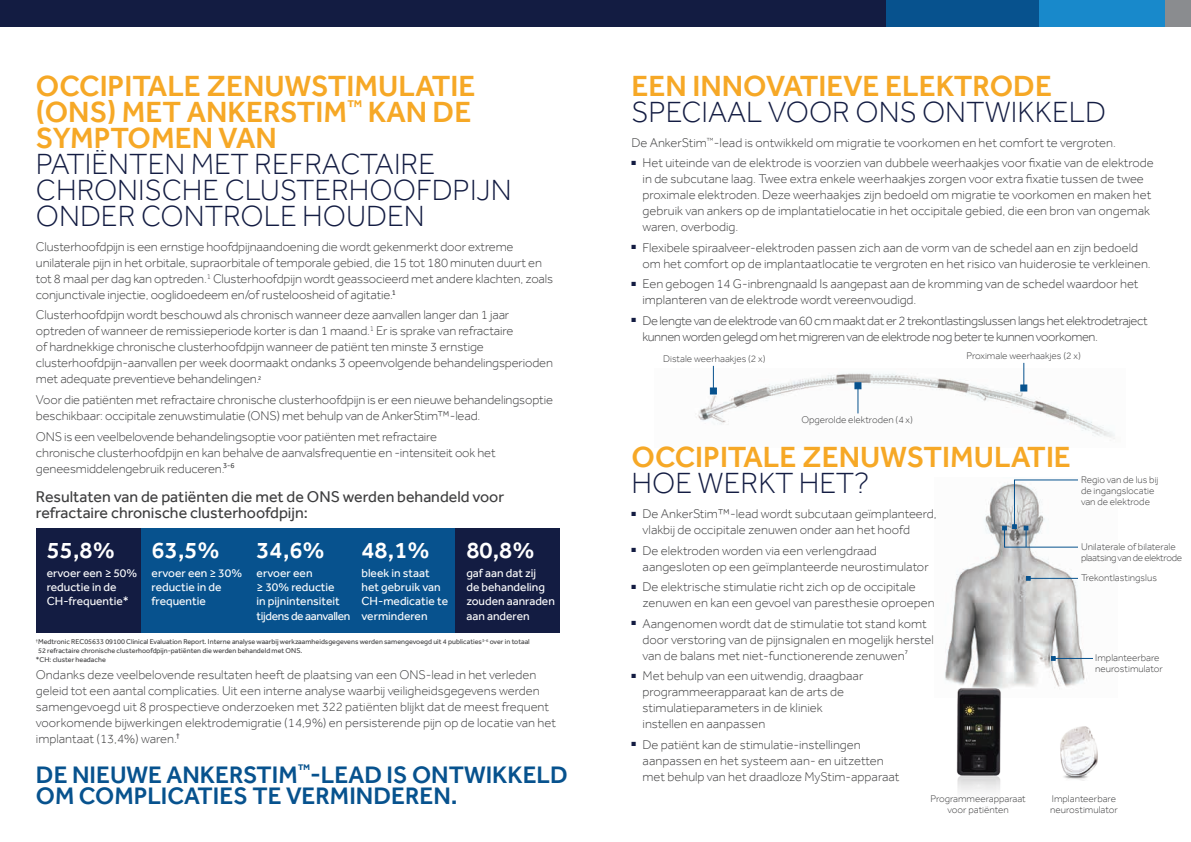
<style>
.page{position:relative;width:1191px;height:842px;background:#fff}
.page>*{position:absolute;margin:0;border:0;box-sizing:border-box;transform-origin:0 0}
.t1{font:500 30px/26px "Effra";color:#f6a826}
.t2{font:300 30px/26px "Effra";color:#131c42}
.t3{font:500 24.5px/21.5px "Effra";color:#07528e}
.t4{font:500 24px "Effra";color:#fff}
.t5{font:16px/16px "Effra";color:#3e3e3f}
.t6{font:300 13px/16px "Effra";letter-spacing:-.01em;color:#3e3e3f}
.t7{font:300 13px/16px "Effra";letter-spacing:-.03em;color:#3e3e3f}
.t8{font:12px/14.4px "Effra";color:#fff}
.t9{font:300 10px/11px "Effra";color:#3e3e3f}
.t10{font:300 10px/11px "Effra";letter-spacing:-.03em;color:#3e3e3f}
.t11{font:7.2px "Effra";color:#3e3e3f}
.t12{font:5.8px "Effra";color:#3e3e3f}
</style>
<div class="page">
<div style="left:0;top:0;width:946px;height:27px;background:#131c42"></div>
<div style="left:36px;top:528px;width:523px;height:104px;background:#07528e"></div>
<div style="left:36px;top:528px;width:105px;height:104px;background:#131c42"></div>
<div style="left:455px;top:528px;width:104px;height:104px;background:#131c42"></div>
<div style="left:886px;top:0;width:153px;height:27px;background:#07528e"></div>
<div style="left:1039px;top:0;width:140px;height:27px;background:#1889cb"></div>
<div style="left:1165px;top:0;width:26px;height:27px;background:#8a8c8f"></div>
<img style="left:696px;top:368px;width:419px;height:71px">
<svg style="left:857px;top:389px;width:1px;height:24px"></svg>
<div style="left:854px;top:382px;width:7px;height:7px;background:#07528e;border:1px solid #07528e"></div>
<svg style="left:1023px;top:363px;width:1px;height:21px"></svg>
<div style="left:1020px;top:384px;width:7px;height:7px;background:#07528e;border:1px solid #07528e"></div>
<svg style="left:713px;top:366px;width:1px;height:21px"></svg>
<div style="left:710px;top:387px;width:7px;height:7px;background:#07528e;border:1px solid #07528e"></div>
<img style="left:945px;top:486px;width:148px;height:202px">
<hr style="left:1029px;top:578px;width:49px;height:1px;background:#07528e">
<svg style="left:1026px;top:576px;width:4px;height:4px"></svg>
<hr style="left:1054px;top:658px;width:39px;height:1px;background:#07528e">
<svg style="left:1051px;top:656px;width:4px;height:5px"></svg>
<svg style="left:1002px;top:479px;width:76px;height:69px"></svg>
<img style="left:948px;top:681px;width:57px;height:111px">
<img style="left:1060px;top:726px;width:38px;height:54px">
<h1 class="t1" style="left:36px;top:73px;width:441px">OCCIPITALE ZENUWSTIMULATIE (ONS) MET ANKERSTIM<sup>™</sup> KAN DE<br>SYMPTOMEN VAN</h1>
<h1 class="t2" style="left:36px;top:151px;width:477px">PATIËNTEN MET REFRACTAIRE<br>CHRONISCHE CLUSTERHOOFDPIJN<br>ONDER CONTROLE HOUDEN</h1>
<p class="t6" style="left:36px;top:239px;width:519px">Clusterhoofdpijn is een ernstige hoofdpijnaandoening die wordt gekenmerkt door extreme unilaterale pijn in het orbitale, supraorbitale of temporale gebied, die 15 tot 180 minuten duurt en tot 8 maal per dag kan optreden.<sup>1</sup> clusterhoofdpijn wordt geassocieerd met andere klachten, zoals conjunctivale injectie, ooglidoedeem en/of rusteloosheid of agitatie.<sup>1</sup></p>
<p class="t6" style="left:36px;top:307px;width:518px">Clusterhoofdpijn wordt beschouwd als chronisch wanneer deze aanvallen langer dan 1 jaar optreden of wanneer de remissieperiode korter is dan 1 maand.<sup>1</sup> Er is sprake van refractaire<br>of hardnekkige chronische clusterhoofdpijn wanneer de patiënt ten minste 3 ernstige clusterhoofdpijn-aanvallen per week doormaakt ondanks 3 opeenvolgende behandelingsperioden met adequate preventieve behandelingen.</p>
<p class="t12" style="left:258px;top:375px;width:5px">2</p>
<p class="t6" style="left:36px;top:392px;width:518px">Voor die patiënten met refractaire chronische clusterhoofdpijn is er een nieuwe behandelingsoptie beschikbaar: occipitale zenuwstimulatie (ONS) met behulp van de AnkerStim™-lead.</p>
<p class="t6" style="left:36px;top:428px;width:461px">ONS is een veelbelovende behandelingsoptie voor patiënten met refractaire chronische clusterhoofdpijn en kan behalve de aanvalsfrequentie en -intensiteit ook het geneesmiddelengebruik reduceren.<sup>3-6</sup></p>
<p class="t5" style="left:36px;top:488px;width:470px">Resultaten van de patiënten die met de ONS werden behandeld voor refractaire chronische clusterhoofdpijn:</p>
<h3 class="t4" style="left:47px;top:535px;width:70px">55,8%</h3>
<p class="t8" style="left:47px;top:565px;width:92px">ervoer een ≥ 50% reductie in de<br>CH-frequentie*</p>
<h3 class="t4" style="left:152px;top:535px;width:70px">63,5%</h3>
<p class="t8" style="left:152px;top:565px;width:92px">ervoer een ≥ 30% reductie in de frequentie</p>
<h3 class="t4" style="left:256px;top:535px;width:70px">34,6%</h3>
<p class="t8" style="left:256px;top:565px;width:95px">ervoer een<br>≥ 30% reductie<br>in pijnintensiteit tijdens de aanvallen</p>
<h3 class="t4" style="left:361px;top:535px;width:70px">48,1%</h3>
<p class="t8" style="left:361px;top:565px;width:88px">bleek in staat het gebruik van<br>CH-medicatie te verminderen</p>
<h3 class="t4" style="left:466px;top:535px;width:70px">80,8%</h3>
<p class="t8" style="left:466px;top:565px;width:90px">gaf aan dat zij<br>de behandeling zouden aanraden aan anderen</p>
<p class="t11" style="left:36px;top:638px;width:495px"><sup>†</sup>Medtronic REC05633 09100 Clinical Evaluation Report. Interne analyse waarbij werkzaamheidsgegevens werden samengevoegd uit 4 publicaties<sup>3-6</sup> over in totaal</p>
<p class="t11" style="left:38px;top:646px;width:265px">52 refractaire chronische clusterhoofdpijn-patiënten die werden behandeld met ONS.</p>
<p class="t11" style="left:36px;top:655px;width:71px">*CH: cluster headache</p>
<p class="t6" style="left:36px;top:667px;width:521px">Ondanks deze veelbelovende resultaten heeft de plaatsing van een ONS-lead in het verleden geleid tot een aantal complicaties. Uit een interne analyse waarbij veiligheidsgegevens werden samengevoegd uit 8 prospectieve onderzoeken met 322 patiënten blijkt dat de meest frequent voorkomende bijwerkingen elektrodemigratie (14,9%) en persisterende pijn op de locatie van het implantaat (13,4%) waren.<sup>†</sup></p>
<h2 class="t3" style="left:36px;top:763px;width:533px">DE NIEUWE ANKERSTIM<sup>™</sup>-LEAD IS ONTWIKKELD<br>OM COMPLICATIES TE VERMINDEREN.</h2>
<h1 class="t1" style="left:631px;top:73px;width:422px">EEN INNOVATIEVE ELEKTRODE</h1>
<h1 class="t2" style="left:631px;top:99px;width:476px">SPECIAAL VOOR ONS ONTWIKKELD</h1>
<p class="t6" style="left:631px;top:135px;width:486px">De AnkerStim<sup>™</sup>-lead is ontwikkeld om migratie te voorkomen en het comfort te vergroten.</p>
<p class="t6" style="left:642px;top:155px;width:513px;text-indent:-11px"><sup>■</sup> Het uiteinde van de elektrode is voorzien van dubbele weerhaakjes voor fixatie van de elektrode in de subcutane laag. Twee extra enkele weerhaakjes zorgen voor extra fixatie tussen de twee proximale elektroden. Deze weerhaakjes zijn bedoeld om migratie te voorkomen en maken het gebruik van ankers op de implantatielocatie in het occipitale gebied, die een bron van ongemak waren, overbodig.</p>
<p class="t6" style="left:642px;top:240px;width:510px;text-indent:-11px"><sup>■</sup> Flexibele spiraalveer-elektroden passen zich aan de vorm van de schedel aan en zijn bedoeld om het comfort op de implantaatlocatie te vergroten en het risico van huiderosie te verkleinen.</p>
<p class="t6" style="left:642px;top:276px;width:497px;text-indent:-11px"><sup>■</sup> Een gebogen 14 G-inbrengnaald Is aangepast aan de kromming van de schedel waardoor het implanteren van de elektrode wordt vereenvoudigd.</p>
<p class="t7" style="left:642px;top:313px;width:506px;text-indent:-11px"><sup>■</sup> De lengte van de elektrode van 60 cm maakt dat er 2 trekontlastingslussen langs het elektrodetraject kunnen worden gelegd om het migreren van de elektrode nog beter te kunnen voorkomen.</p>
<p class="t9" style="left:663px;top:353px;width:104px">Distale weerhaakjes (2 x)</p>
<p class="t9" style="left:801px;top:414px;width:113px">Opgerolde elektroden (4 x)</p>
<p class="t9" style="left:966px;top:350px;width:116px">Proximale weerhaakjes (2 x)</p>
<h1 class="t1" style="left:631px;top:444px;width:441px">OCCIPITALE ZENUWSTIMULATIE</h1>
<h1 class="t2" style="left:631px;top:470px;width:239px">HOE WERKT HET?</h1>
<p class="t6" style="left:642px;top:506px;width:296px;text-indent:-11px"><sup>■</sup> De AnkerStim™-lead wordt subcutaan geïmplanteerd, vlakbij de occipitale zenuwen onder aan het hoofd</p>
<p class="t6" style="left:642px;top:542px;width:288px;text-indent:-11px"><sup>■</sup> De elektroden worden via een verlengdraad aangesloten op een geïmplanteerde neurostimulator</p>
<p class="t6" style="left:642px;top:579px;width:293px;text-indent:-11px"><sup>■</sup> De elektrische stimulatie richt zich op de occipitale zenuwen en kan een gevoel van paresthesie oproepen</p>
<p class="t6" style="left:642px;top:615px;width:293px;text-indent:-11px"><sup>■</sup> Aangenomen wordt dat de stimulatie tot stand komt door verstoring van de pijnsignalen en mogelijk herstel van de balans met niet-functionerende zenuwen</p>
<p class="t12" style="left:904px;top:649px;width:5px">7</p>
<p class="t6" style="left:642px;top:668px;width:222px;text-indent:-11px"><sup>■</sup> Met behulp van een uitwendig, draagbaar programmeerapparaat kan de arts de stimulatieparameters in de kliniek instellen en aanpassen</p>
<p class="t6" style="left:642px;top:736px;width:258px;text-indent:-11px"><sup>■</sup> De patiënt kan de stimulatie-instellingen aanpassen en het systeem aan- en uitzetten met behulp van het draadloze MyStim-apparaat</p>
<p class="t9" style="left:1081px;top:474px;width:79px">Regio van de lus bij de ingangslocatie van de elektrode</p>
<p class="t10" style="left:1081px;top:541px;width:103px">Unilaterale of bilaterale plaatsing van de elektrode</p>
<p class="t9" style="left:1081px;top:572px;width:77px">Trekontlastingslus</p>
<p class="t9" style="left:1095px;top:652px;width:69px">Implanteerbare neurostimulator</p>
<p class="t9" style="left:930px;top:793px;width:97px;text-align:center">Programmeerapparaat voor patiënten</p>
<p class="t9" style="left:1050px;top:793px;width:69px">Implanteerbare neurostimulator</p>
</div>
